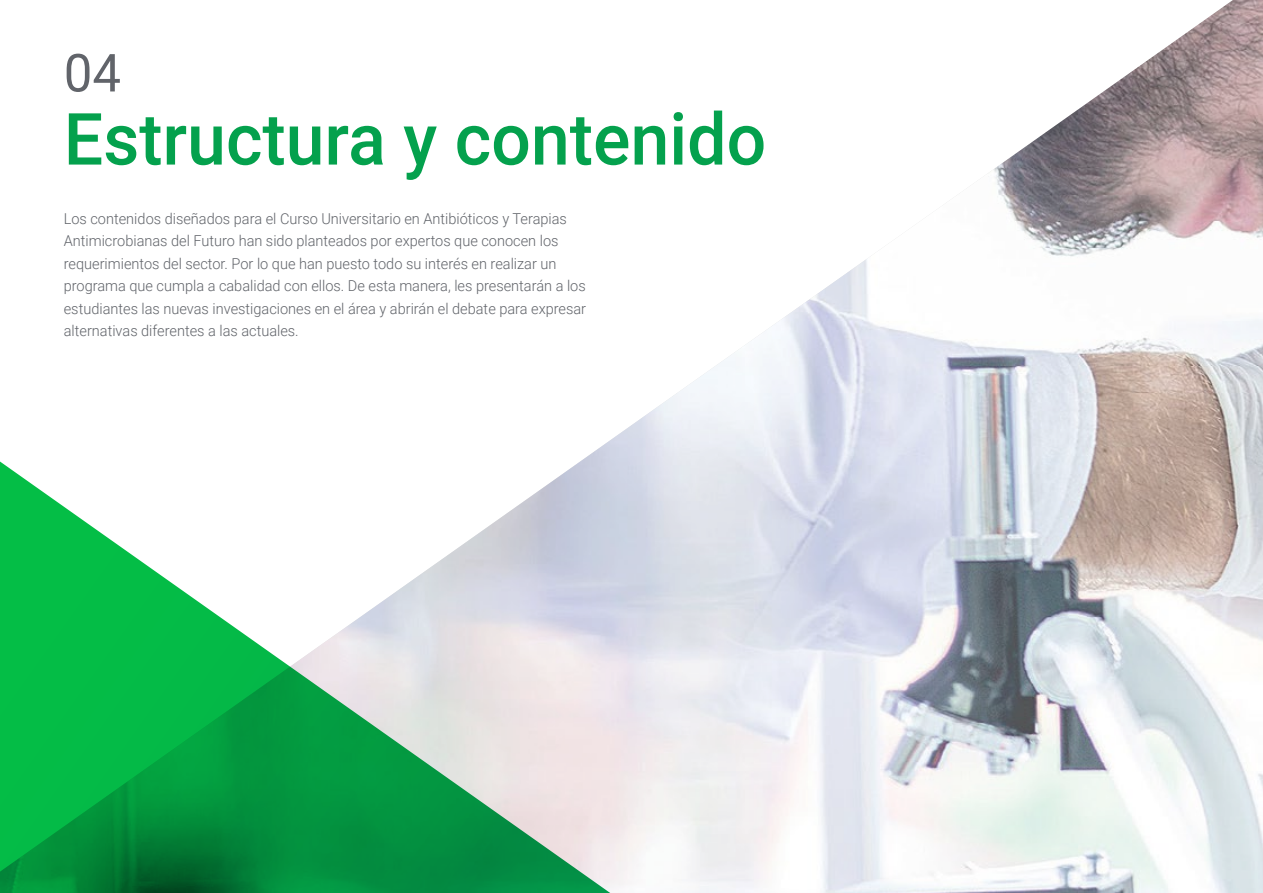
<style>
.page{position:relative;width:1263px;height:893px;background:#fff}
.page>*{position:absolute;margin:0;border:0;box-sizing:border-box;transform-origin:0 0}
.t1{font:500 72px "Roboto";color:#04a14d}
.t2{font:52.5px "Roboto";color:#61646a}
.t3{font:300 15px/22.5px "Roboto";color:#61646a}
</style>
<div class="page">
<img style="left:602px;top:0;width:661px;height:893px">
<svg style="left:0;top:446px;width:640px;height:447px"></svg>
<h2 class="t2" style="left:64px;top:36px;width:59px">04</h2>
<h1 class="t1" style="left:64px;top:89px;width:704px">Estructura y contenido</h1>
<p class="t3" style="left:64px;top:207px;width:524px">Los contenidos diseñados para el Curso Universitario en Antibióticos y Terapias Antimicrobianas del Futuro han sido planteados por expertos que conocen los requerimientos del sector. Por lo que han puesto todo su interés en realizar un programa que cumpla a cabalidad con ellos. De esta manera, les presentarán a los estudiantes las nuevas investigaciones en el área y abrirán el debate para expresar alternativas diferentes a las actuales.</p>
</div>
